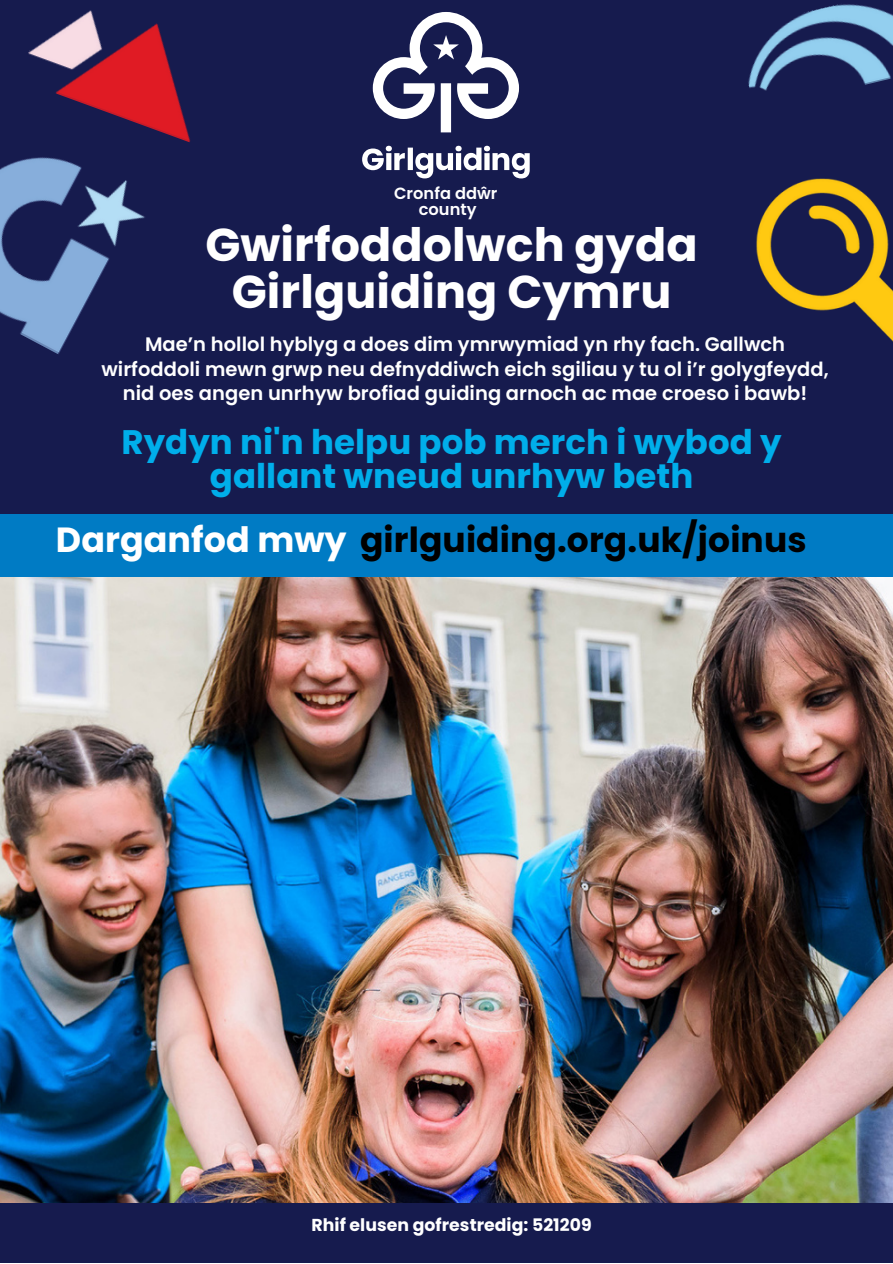
<style>
.page{position:relative;width:893px;height:1264px;background:#fff}
.page>*{position:absolute;margin:0;border:0;box-sizing:border-box;transform-origin:0 0}
.t1{font:700 46.05px/47.2px "Poppins";color:#fff;text-align:center}
.t2{font:700 34.5px "Poppins";letter-spacing:.005em;color:#000}
.t3{font:700 34.05px "Poppins";color:#00aeea}
.t4{font:600 19.5px/24.8px "Poppins";color:#fff;text-align:center}
.t5{font:700 17.25px "Poppins";color:#fff}
.t6{font:600 16.2px "Poppins";letter-spacing:.005em;color:#fff}
.s1{font-size:34.95px;color:#fff}
</style>
<div class="page">
<div style="left:0;top:0;width:892px;height:1262px;background:#161b4e"></div>
<div style="left:0;top:514px;width:892px;height:225px;background:#007bc4"></div>
<img style="left:0;top:578px;width:892px;height:624px">
<img style="left:748px;top:4px;width:144px;height:87px">
<img style="left:0;top:157px;width:145px;height:197px">
<img style="left:28px;top:10px;width:163px;height:132px">
<img style="left:756px;top:179px;width:136px;height:162px">
<svg style="left:362px;top:12px;width:167px;height:166px"></svg>
<p class="t6" style="left:394px;top:181px;width:105px">Cronfa ddŵr</p>
<p class="t6" style="left:418px;top:198px;width:60px">county</p>
<p class="t1" style="left:205px;top:221px;width:493px">Gwirfoddolwch gyda<br>Girlguiding Cymru</p>
<p class="t4" style="left:101px;top:332px;width:728px">Mae’n hollol hyblyg a does dim ymrwymiad yn rhy fach. Gallwch wirfoddoli mewn grwp neu defnyddiwch eich sgiliau y tu ol i’r golygfeydd, nid oes angen unrhyw brofiad guiding arnoch ac mae croeso i bawb!</p>
<p class="t3" style="left:121px;top:419px;width:661px">Rydyn ni'n helpu pob merch i wybod y</p>
<p class="t3" style="left:210px;top:452px;width:485px">gallant wneud unrhyw beth</p>
<p class="t2" style="left:56px;top:516px;width:752px"><span class="s1">Darganfod mwy</span> girlguiding.org.uk/joinus</p>
<p class="t5" style="left:311px;top:1213px;width:281px">Rhif elusen gofrestredig: 521209</p>
</div>
